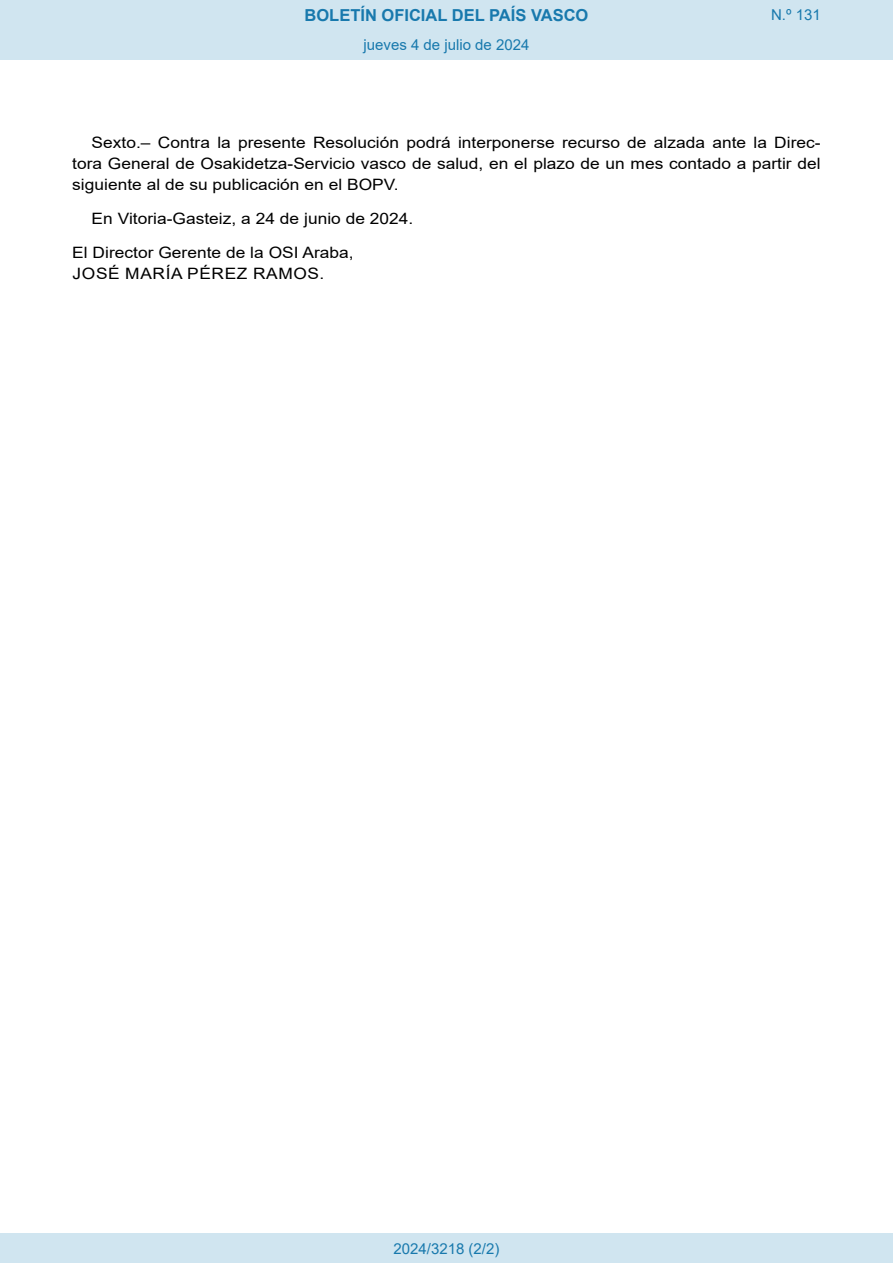
<style>
.page{position:relative;width:893px;height:1263px;background:#fff}
.page>*{position:absolute;margin:0;border:0;box-sizing:border-box;transform-origin:0 0}
.t1{font:700 16.5px "Arial";color:#1879ad}
.BOPVDetalle{font:15.6px/21px "Arial";color:#000;text-align:justify;scale:1.11 1}
.BOPVFirmaLugFec{font:15.6px "Arial";color:#000;scale:1.11 1}
.BOPVFirmaPuesto{font:15.6px "Arial";color:#000;scale:1.11 1}
.BOPVFirmaNombre{font:15.6px "Arial";letter-spacing:.035em;color:#000;scale:1.11 1}
.Paginacion_Centro{font:15px "Arial";color:#1879ad}
</style>
<div class="page">
<div style="left:0;top:0;width:893px;height:60px;background:#d0e5f0"></div>
<div style="left:0;top:1233px;width:893px;height:30px;background:#d0e5f0"></div>
<p class="t1" style="left:305px;top:3px;width:285px">BOLETÍN OFICIAL DEL PAÍS VASCO</p>
<p class="Paginacion_Centro" style="left:363px;top:35px;width:167px">jueves 4 de julio de 2024</p>
<p class="Paginacion_Centro" style="left:771px;top:5px;width:51px">N.º 131</p>
<p class="BOPVDetalle" style="left:72px;top:132px;width:676px;text-indent:19px">Sexto.– Contra la presente Resolución podrá interponerse recurso de alzada ante la Direc&shy;tora General de Osakidetza-Servicio vasco de salud, en el plazo de un mes contado a partir del siguiente al de su publicación en el BOPV.</p>
<p class="BOPVFirmaLugFec" style="left:92px;top:208px;width:291px">En Vitoria-Gasteiz, a 24 de junio de 2024.</p>
<p class="BOPVFirmaPuesto" style="left:72px;top:241px;width:255px">El Director Gerente de la OSI Araba,</p>
<p class="BOPVFirmaNombre" style="left:73px;top:262px;width:228px">JOSÉ MARÍA PÉREZ RAMOS.</p>
<p class="Paginacion_Centro" style="left:393px;top:1238px;width:107px">2024/3218 (2/2)</p>
</div>
